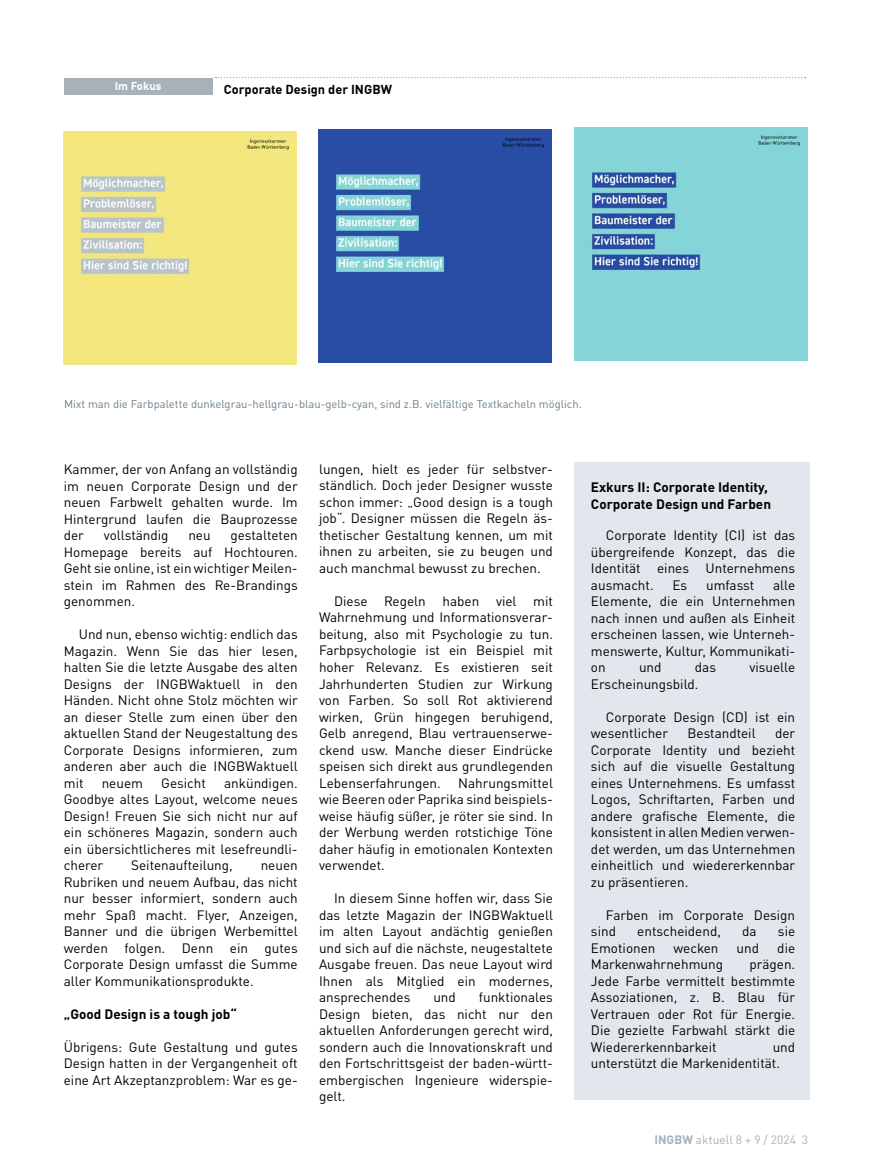
<style>
.page{position:relative;width:872px;height:1170px;background:#fff}
.page>*{position:absolute;margin:0;border:0;box-sizing:border-box;transform-origin:0 0}
.t1{font:13.5px/16.5px "DINOT";color:#000;text-align:justify}
.t2{font:700 13.5px/16.2px "DINOT";color:#000}
.t3{font:700 12.75px "DIN Offc";color:#000}
.t4{font:12px "DIN Offc";color:#a8b1b9}
.t5{font:11.25px "DINOT";color:#6d808c}
.t6{font:700 11.25px "DIN Offc";color:#fff}
.s1{font-weight:700}
</style>
<div class="page">
<div style="left:64px;top:78px;width:148px;height:16px;background:#a8b1b9"></div>
<svg style="left:215px;top:77px;width:590px;height:1px"></svg>
<img style="left:64px;top:131px;width:232px;height:233px">
<div style="left:574px;top:462px;width:235px;height:637px;background:#e1e7ec"></div>
<img style="left:574px;top:128px;width:233px;height:232px">
<img style="left:319px;top:129px;width:232px;height:233px">
<p class="t6" style="left:115px;top:81px;width:48px">Im Fokus</p>
<p class="t3" style="left:224px;top:83px;width:169px">Corporate Design der INGBW</p>
<p class="t5" style="left:64px;top:398px;width:519px">Mixt man die Farbpalette dunkelgrau-hellgrau-blau-gelb-cyan, sind z.B. vielfältige Textkacheln möglich.</p>
<p class="t1" style="left:64px;top:461px;width:235px">Kammer, der von Anfang an vollständig im neuen Corporate Design und der neuen Farbwelt gehalten wurde. Im Hintergrund laufen die Bauprozesse der</p>
<p class="t1" style="left:104px;top:527px;width:66px">vollständig</p>
<p class="t1" style="left:188px;top:527px;width:24px">neu</p>
<p class="t1" style="left:64px;top:527px;width:235px;text-indent:167px">gestalteten Homepage bereits auf Hochtouren.<br>Geht sie online, ist ein wichtiger Meilen&shy;stein im Rahmen des Re-Brandings genommen.</p>
<p class="t1" style="left:64px;top:626px;width:235px;text-indent:15px">Und nun, ebenso wichtig: endlich das Magazin. Wenn Sie das hier lesen, halten Sie die letzte Ausgabe des alten Designs der INGBWaktuell in den Händen. Nicht ohne Stolz möchten wir an dieser Stelle zum einen über den aktuellen Stand der Neugestaltung des Corporate Designs informieren, zum anderen aber auch die INGBWaktuell mit</p>
<p class="t1" style="left:102px;top:775px;width:43px">neuem</p>
<p class="t1" style="left:161px;top:775px;width:46px">Gesicht</p>
<p class="t1" style="left:64px;top:775px;width:235px;text-indent:160px">ankündigen.<br>Goodbye altes Layout, welcome neues Design! Freuen Sie sich nicht nur auf ein schöneres Magazin, sondern auch ein übersichtlicheres mit lesefreundli&shy;cherer</p>
<p class="t1" style="left:131px;top:857px;width:103px">Seitenaufteilung,</p>
<p class="t1" style="left:64px;top:857px;width:235px;text-indent:197px">neuen Rubriken und neuem Aufbau, das nicht nur besser informiert, sondern auch mehr Spaß macht. Flyer, Anzeigen, Banner und die übrigen Werbemittel werden folgen. Denn ein gutes Corporate Design umfasst die Summe aller Kommunikationsprodukte.</p>
<p class="t2" style="left:64px;top:1006px;width:174px">„Good Design is a tough job“</p>
<p class="t1" style="left:64px;top:1038px;width:235px">Übrigens: Gute Gestaltung und gutes Design hatten in der Vergangenheit oft eine Art Akzeptanzproblem: War es ge-</p>
<p class="t1" style="left:319px;top:461px;width:235px">lungen, hielt es jeder für selbstver&shy;ständlich. Doch jeder Designer wusste schon immer: „Good design is a tough job“. Designer müssen die Regeln äs&shy;thetischer Gestaltung kennen, um mit ihnen zu arbeiten, sie zu beugen und auch manchmal bewusst zu brechen.</p>
<p class="t1" style="left:319px;top:593px;width:235px;text-indent:15px">Diese Regeln haben viel mit Wahrnehmung und Informationsverar&shy;beitung, also mit Psychologie zu tun.<br>Farbpsychologie ist ein Beispiel mit hoher Relevanz. Es existieren seit Jahrhunderten Studien zur Wirkung von Farben. So soll Rot aktivierend wirken, Grün hingegen beruhigend, Gelb anregend, Blau vertrauenserwe&shy;ckend usw. Manche dieser Eindrücke speisen sich direkt aus grundlegenden Lebenserfahrungen.</p>
<p class="t1" style="left:319px;top:774px;width:235px;text-indent:139px">Nahrungsmittel wie Beeren oder Paprika sind beispiels&shy;weise häufig süßer, je röter sie sind. In der Werbung werden rotstichige Töne daher häufig in emotionalen Kontexten verwendet.</p>
<p class="t1" style="left:319px;top:890px;width:235px;text-indent:15px">In diesem Sinne hoffen wir, dass Sie das letzte Magazin der INGBWaktuell im alten Layout andächtig genießen und sich auf die nächste, neugestaltete Ausgabe freuen. Das neue Layout wird Ihnen als Mitglied ein modernes, ansprechendes</p>
<p class="t1" style="left:319px;top:989px;width:235px;text-indent:160px">funktionales Design bieten, das nicht nur den aktuellen Anforderungen gerecht wird, sondern auch die Innovationskraft und den Fortschrittsgeist der baden-württ&shy;embergischen Ingenieure widerspie&shy;gelt.</p>
<p class="t1" style="left:433px;top:989px;width:24px">und</p>
<p class="t2" style="left:591px;top:480px;width:182px">Exkurs II: Corporate Identity,<br>Corporate Design und Farben</p>
<p class="t1" style="left:591px;top:527px;width:206px;text-indent:15px">Corporate Identity (CI) ist das übergreifende Konzept, das die Identität eines Unternehmens ausmacht.</p>
<p class="t1" style="left:672px;top:577px;width:16px">Es</p>
<p class="t1" style="left:706px;top:577px;width:50px">umfasst</p>
<p class="t1" style="left:591px;top:577px;width:206px;text-indent:182px">alle Elemente, die ein Unternehmen nach innen und außen als Einheit erscheinen lassen, wie Unterneh&shy;menswerte, Kultur, Kommunikati&shy;on</p>
<p class="t1" style="left:639px;top:659px;width:24px">und</p>
<p class="t1" style="left:695px;top:659px;width:23px">das</p>
<p class="t1" style="left:749px;top:659px;width:47px">visuelle</p>
<p class="t1" style="left:591px;top:676px;width:109px">Erscheinungsbild.</p>
<p class="t1" style="left:591px;top:709px;width:206px;text-indent:15px">Corporate Design (CD) ist ein wesentlicher</p>
<p class="t1" style="left:687px;top:725px;width:70px">Bestandteil</p>
<p class="t1" style="left:591px;top:725px;width:206px;text-indent:184px">der Corporate Identity und bezieht sich auf die visuelle Gestaltung eines Unternehmens. Es umfasst Logos, Schriftarten, Farben und andere grafische Elemente, die konsistent in allen Medien verwen&shy;det werden, um das Unternehmen einheitlich und wiedererkennbar zu präsentieren.</p>
<p class="t1" style="left:591px;top:907px;width:206px;text-indent:15px">Farben im Corporate Design sind</p>
<p class="t1" style="left:637px;top:923px;width:85px">entscheidend,</p>
<p class="t1" style="left:742px;top:923px;width:16px">da</p>
<p class="t1" style="left:778px;top:923px;width:19px">sie</p>
<p class="t1" style="left:591px;top:939px;width:66px">Emotionen</p>
<p class="t1" style="left:673px;top:939px;width:46px">wecken</p>
<p class="t1" style="left:736px;top:939px;width:24px">und</p>
<p class="t1" style="left:777px;top:939px;width:19px">die</p>
<p class="t1" style="left:591px;top:956px;width:134px">Markenwahrnehmung</p>
<p class="t1" style="left:591px;top:956px;width:206px;text-indent:158px">prägen.<br>Jede Farbe vermittelt bestimmte Assoziationen, z. B. Blau für Vertrauen oder Rot für Energie.<br>Die gezielte Farbwahl stärkt die Wiedererkennbarkeit</p>
<p class="t1" style="left:591px;top:1038px;width:206px;text-indent:182px">und unterstützt die Markenidentität.</p>
<p class="t4" style="left:654px;top:1132px;width:155px"><span class="s1">INGBW</span> aktuell 8 + 9 / 2024 3</p>
</div>
